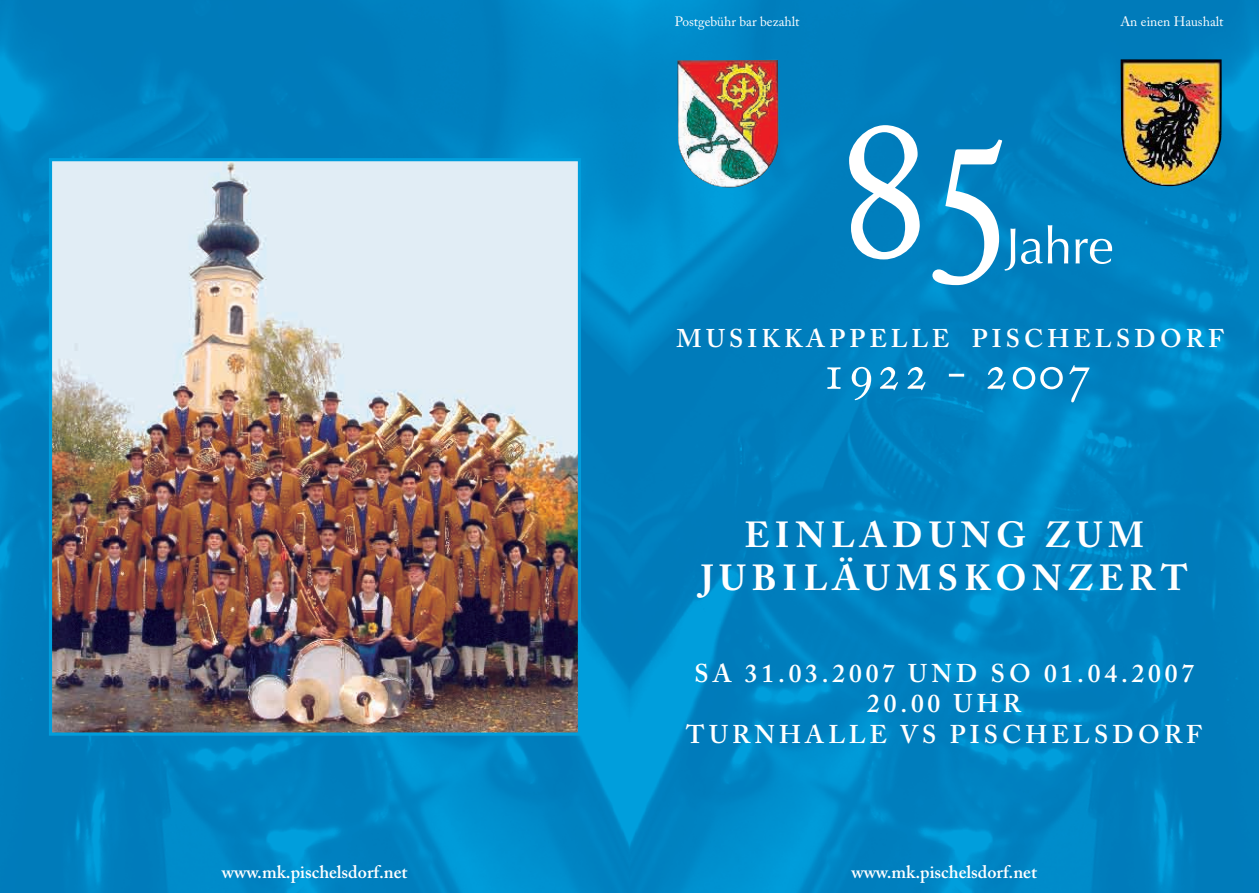
<style>
.page{position:relative;width:1259px;height:893px;background:#fff}
.page>*{position:absolute;margin:0;border:0;box-sizing:border-box;transform-origin:0 0}
.t1{font:212.1px "Adobe Caslon Pro";color:#fff}
.t2{font:50.85px "Adobe Caslon Pro";letter-spacing:.04em;color:#fff}
.t3{font:50.85px "Optima";letter-spacing:-.01em;color:#fff}
.t4{font:700 36px/43.2px "Adobe Caslon Pro";letter-spacing:.165em;color:#fff;text-align:center}
.t5{font:600 25.5px/30.6px "Adobe Caslon Pro";letter-spacing:.165em;color:#fff;text-align:center}
.t6{font:600 18px "Adobe Caslon Pro";color:#fff}
.t7{font:13.5px "Adobe Caslon Pro";color:#fff}
</style>
<div class="page">
<img style="left:0;top:0;width:629px;height:893px">
<svg style="left:629px;top:0;width:630px;height:893px;background:#0082c1"></svg>
<img style="left:677px;top:60px;width:101px;height:128px">
<img style="left:53px;top:162px;width:524px;height:570px">
<div style="left:49px;top:158px;width:532px;height:578px;border:3px solid #009edc"></div>
<img style="left:1120px;top:59px;width:101px;height:127px">
<p class="t7" style="left:675px;top:14px;width:126px">Postgebühr bar bezahlt</p>
<p class="t7" style="left:1120px;top:14px;width:105px">An einen Haushalt</p>
<h1 class="t1" style="left:831px;top:50px;width:197px">85</h1>
<h2 class="t3" style="left:1006px;top:217px;width:109px">Jahre</h2>
<p class="t5" style="left:676px;top:323px;width:549px">MUSIKKAPPELLE PISCHELSDORF</p>
<h2 class="t2" style="left:821px;top:341px;width:272px">1922 - 2007</h2>
<h3 class="t4" style="left:701px;top:513px;width:488px">EINLADUNG ZUM<br>JUBILÄUMSKONZERT</h3>
<p class="t5" style="left:686px;top:657px;width:517px">SA 31.03.2007 UND SO 01.04.2007<br>20.00 UHR<br>TURNHALLE VS PISCHELSDORF</p>
<p class="t6" style="left:222px;top:862px;width:187px">www.mk.pischelsdorf.net</p>
<p class="t6" style="left:851px;top:862px;width:187px">www.mk.pischelsdorf.net</p>
</div>
